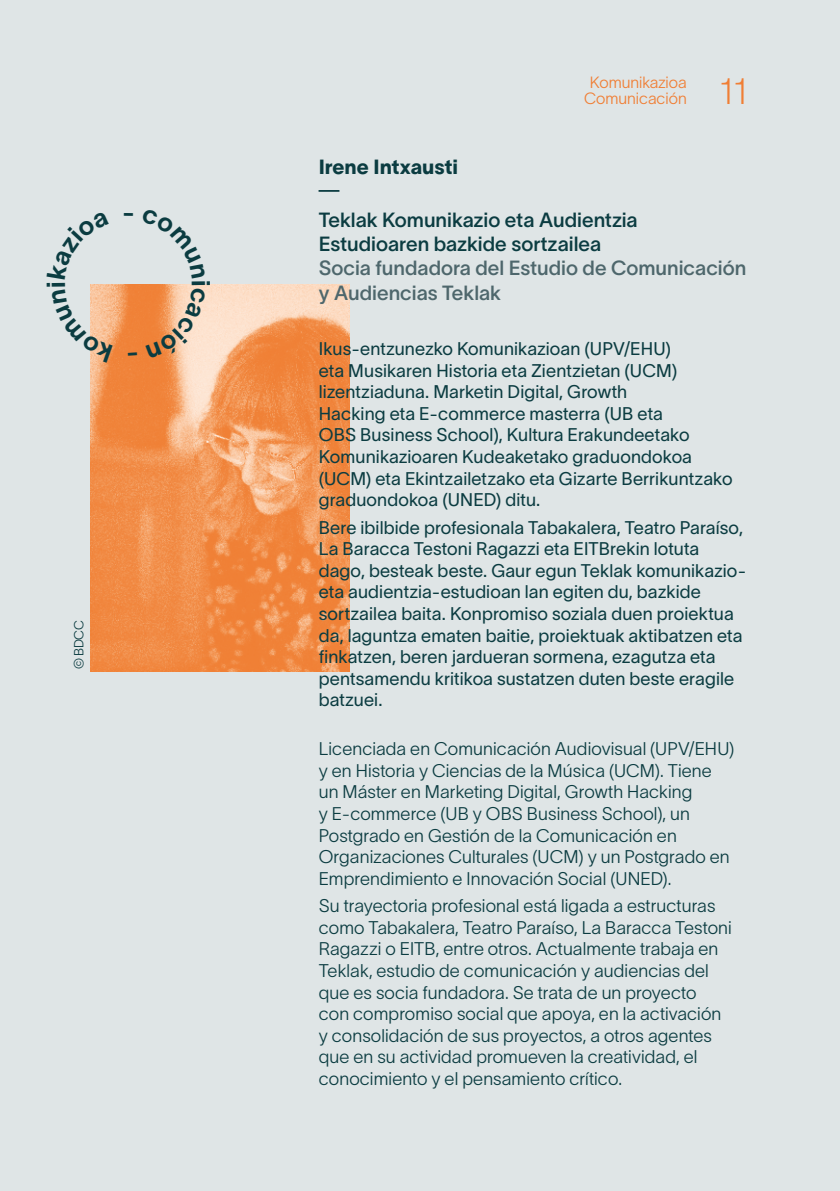
<style>
.page{position:relative;width:840px;height:1191px;background:#fff}
.page>*{position:absolute;margin:0;border:0;box-sizing:border-box;transform-origin:0 0}
.t1{font:36px "TWK Lausanne Pan 150";color:#f07e34}
.t2{font:29.6px "TWK Lausanne Pan";color:#0b3c41}
.t3{font:20.2px/24.2px "TWK Lausanne Pan 500";color:#0b3c41}
.t4{font:20.2px/24.2px "TWK Lausanne Pan 500";color:#4e676c}
.t5{font:20.2px "TWK Lausanne Pan 850";color:#0b3c41}
.t6{font:18px/21.6px "TWK Lausanne Pan 300";letter-spacing:.005em;color:#0b3c41}
.t7{font:18px/21.6px "TWK Lausanne Pan 200";letter-spacing:.005em;color:#0b3c41}
.t8{font:16px/16px "TWK Lausanne Pan 200";color:#f07e34;text-align:center}
.t9{font:13px "TWK Lausanne Pan 200";color:#0b3c41}
</style>
<div class="page">
<div style="left:0;top:0;width:839px;height:1191px;background:#dfe5e6"></div>
<img style="left:91px;top:284px;width:258px;height:387px">
<svg style="left:124px;top:284px;width:86px;height:74px;background:#f5ac78"></svg>
<svg style="left:90px;top:284px;width:23px;height:79px;background:#f8bd92"></svg>
<p class="t9" style="left:70px;top:669px;width:50px;rotate:-90deg">© BDCC</p>
<p class="t8" style="left:584px;top:73px;width:104px">Komunikazioa<br>Comunicación</p>
<h1 class="t1" style="left:718px;top:66px;width:30px">11</h1>
<p class="t5" style="left:318px;top:153px;width:141px">Irene Intxausti</p>
<h2 class="t2" style="left:318px;top:158px;width:22px">_</h2>
<p class="t3" style="left:318px;top:206px;width:320px">Teklak Komunikazio eta Audientzia<br>Estudioaren bazkide sortzailea</p>
<p class="t4" style="left:318px;top:255px;width:429px">Socia fundadora del Estudio de Comunicación y Audiencias Teklak</p>
<p class="t6" style="left:318px;top:336px;width:415px">Ikus-entzunezko Komunikazioan (UPV/EHU)<br>eta Musikaren Historia eta Zientzietan (UCM) lizentziaduna. Marketin Digital, Growth<br>Hacking eta E-commerce masterra (UB eta<br>OBS Business School), Kultura Erakundeetako Komunikazioaren Kudeaketako graduondokoa (UCM) eta Ekintzailetzako eta Gizarte Berrikuntzako graduondokoa (UNED) ditu.</p>
<p class="t6" style="left:318px;top:515px;width:428px">Bere ibilbide profesionala Tabakalera, Teatro Paraíso, La Baracca Testoni Ragazzi eta EITBrekin lotuta dago, besteak beste. Gaur egun Teklak komunikazio&shy;eta audientzia-estudioan lan egiten du, bazkide sortzailea baita. Konpromiso soziala duen proiektua da, laguntza ematen baitie, proiektuak aktibatzen eta finkatzen, beren jardueran sormena, ezagutza eta pentsamendu kritikoa sustatzen duten beste eragile batzuei.</p>
<p class="t7" style="left:318px;top:737px;width:417px">Licenciada en Comunicación Audiovisual (UPV/EHU) y en Historia y Ciencias de la Música (UCM). Tiene un Máster en Marketing Digital, Growth Hacking<br>y E-commerce (UB y OBS Business School), un Postgrado en Gestión de la Comunicación en Organizaciones Culturales (UCM) y un Postgrado en Emprendimiento e Innovación Social (UNED).</p>
<p class="t7" style="left:318px;top:893px;width:414px">Su trayectoria profesional está ligada a estructuras como Tabakalera, Teatro Paraíso, La Baracca Testoni Ragazzi o EITB, entre otros. Actualmente trabaja en Teklak, estudio de comunicación y audiencias del que es socia fundadora. Se trata de un proyecto<br>con compromiso social que apoya, en la activación y consolidación de sus proyectos, a otros agentes que en su actividad promueven la creatividad, el conocimiento y el pensamiento crítico.</p>
</div>
